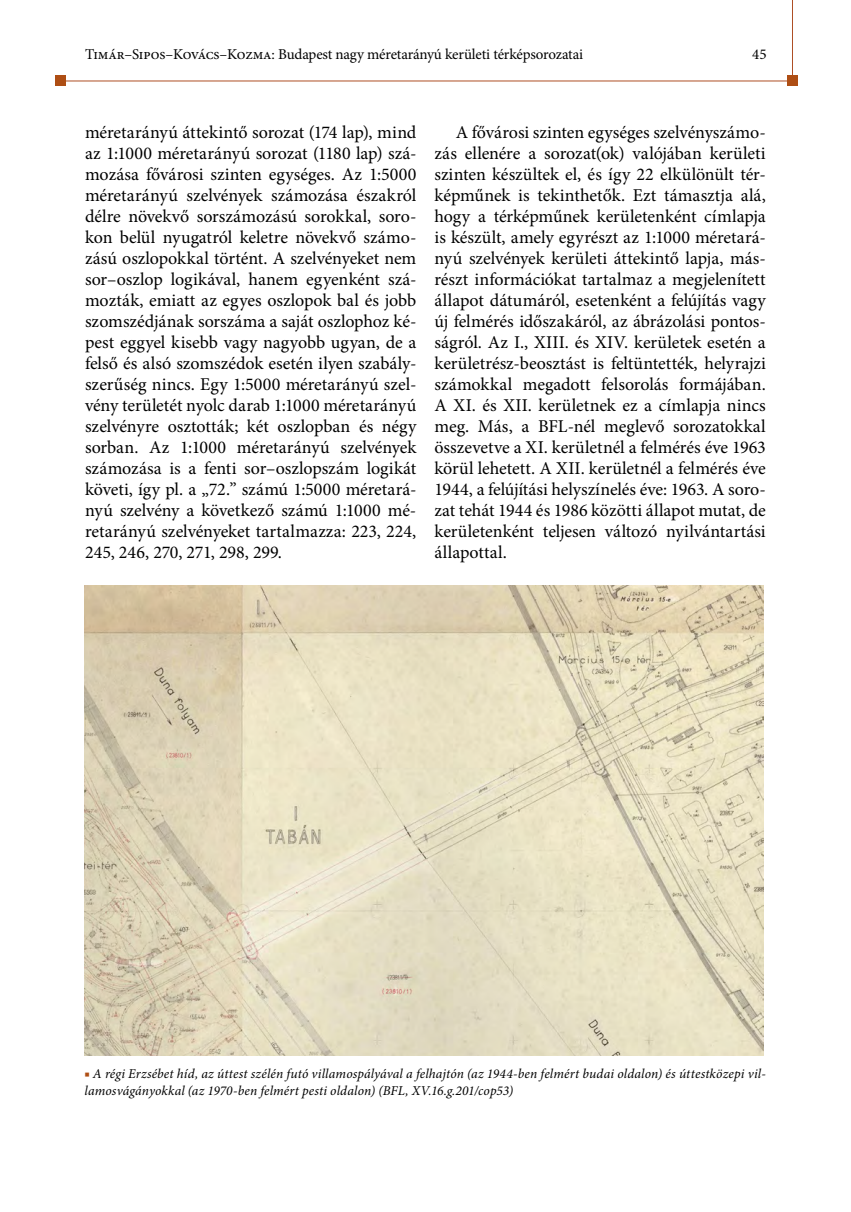
<style>
.page{position:relative;width:851px;height:1212px;background:#fff}
.page>*{position:absolute;margin:0;border:0;box-sizing:border-box;transform-origin:0 0}
.t1{font:18px/21px "Minion Pro";letter-spacing:-.005em;color:#000;text-align:justify}
.t2{font:15px "Minion Pro";letter-spacing:-.01em;color:#000}
.képaláírás{font:italic 13.5px/16.5px "Minion Pro";letter-spacing:.01em;color:#000}
.s1{color:#ae4e14}
</style>
<div class="page">
<hr style="left:59px;top:81px;width:733px;height:1px;background:#ae4f25">
<hr style="left:792px;top:0;width:1px;height:86px;background:#ae4f25">
<div style="left:55px;top:75px;width:11px;height:11px;background:#ae4e14"></div>
<div style="left:787px;top:75px;width:10px;height:11px;background:#ae4e14"></div>
<img style="left:84px;top:585px;width:679px;height:470px">
<p class="t2" style="left:85px;top:44px;width:499px">Timár–Sipos–Kovács–Kozma: Budapest nagy méretarányú kerületi térképsorozatai</p>
<p class="t2" style="left:752px;top:45px;width:16px">45</p>
<p class="t1" style="left:85px;top:122px;width:333px">méretarányú áttekintő sorozat (174 lap), mind az 1:1000 méretarányú sorozat (1180 lap) szá&shy;mozása fővárosi szinten egységes. Az 1:5000 méretarányú szelvények számozása északról délre növekvő sorszámozású sorokkal, soro&shy;kon belül nyugatról keletre növekvő számo&shy;zású oszlopokkal történt. A szelvényeket nem sor–oszlop logikával, hanem egyenként szá&shy;mozták, emiatt az egyes oszlopok bal és jobb szomszédjának sorszáma a saját oszlophoz ké&shy;pest eggyel kisebb vagy nagyobb ugyan, de a felső és alsó szomszédok esetén ilyen szabály&shy;szerűség nincs. Egy 1:5000 méretarányú szel&shy;vény területét nyolc darab 1:1000 méretarányú szelvényre osztották; két oszlopban és négy sorban. Az 1:1000 méretarányú szelvények számozása is a fenti sor–oszlopszám logikát követi, így pl. a „72.” számú 1:5000 méretará&shy;nyú szelvény a következő számú 1:1000 mé&shy;retarányú szelvényeket tartalmazza: 223, 224, 245, 246, 270, 271, 298, 299.</p>
<p class="t1" style="left:434px;top:122px;width:333px;text-indent:21px">A fővárosi szinten egységes szelvényszámo&shy;zás ellenére a sorozat(ok) valójában kerületi szinten készültek el, és így 22 elkülönült tér&shy;képműnek is tekinthetők. Ezt támasztja alá, hogy a térképműnek kerületenként címlapja is készült, amely egyrészt az 1:1000 méretará&shy;nyú szelvények kerületi áttekintő lapja, más&shy;részt információkat tartalmaz a megjelenített állapot dátumáról, esetenként a felújítás vagy új felmérés időszakáról, az ábrázolási pontos&shy;ságról. Az I., XIII. és XIV. kerületek esetén a kerületrész-beosztást is feltüntették, helyrajzi számokkal megadott felsorolás formájában.<br>A XI. és XII. kerületnek ez a címlapja nincs meg. Más, a BFL-nél meglevő sorozatokkal összevetve a XI. kerületnél a felmérés éve 1963 körül lehetett. A XII. kerületnél a felmérés éve 1944, a felújítási helyszínelés éve: 1963. A soro&shy;zat tehát 1944 és 1986 közötti állapot mutat, de kerületenként teljesen változó nyilvántartási állapottal.</p>
<p class="képaláírás" style="left:84px;top:1065px;width:683px"><span class="s1">■</span> A régi Erzsébet híd, az úttest szélén futó villamospályával a felhajtón (az 1944-ben felmért budai oldalon) és úttestközepi vil&shy;lamosvágányokkal (az 1970-ben felmért pesti oldalon) (BFL, XV.16.g.201/cop53)</p>
</div>
